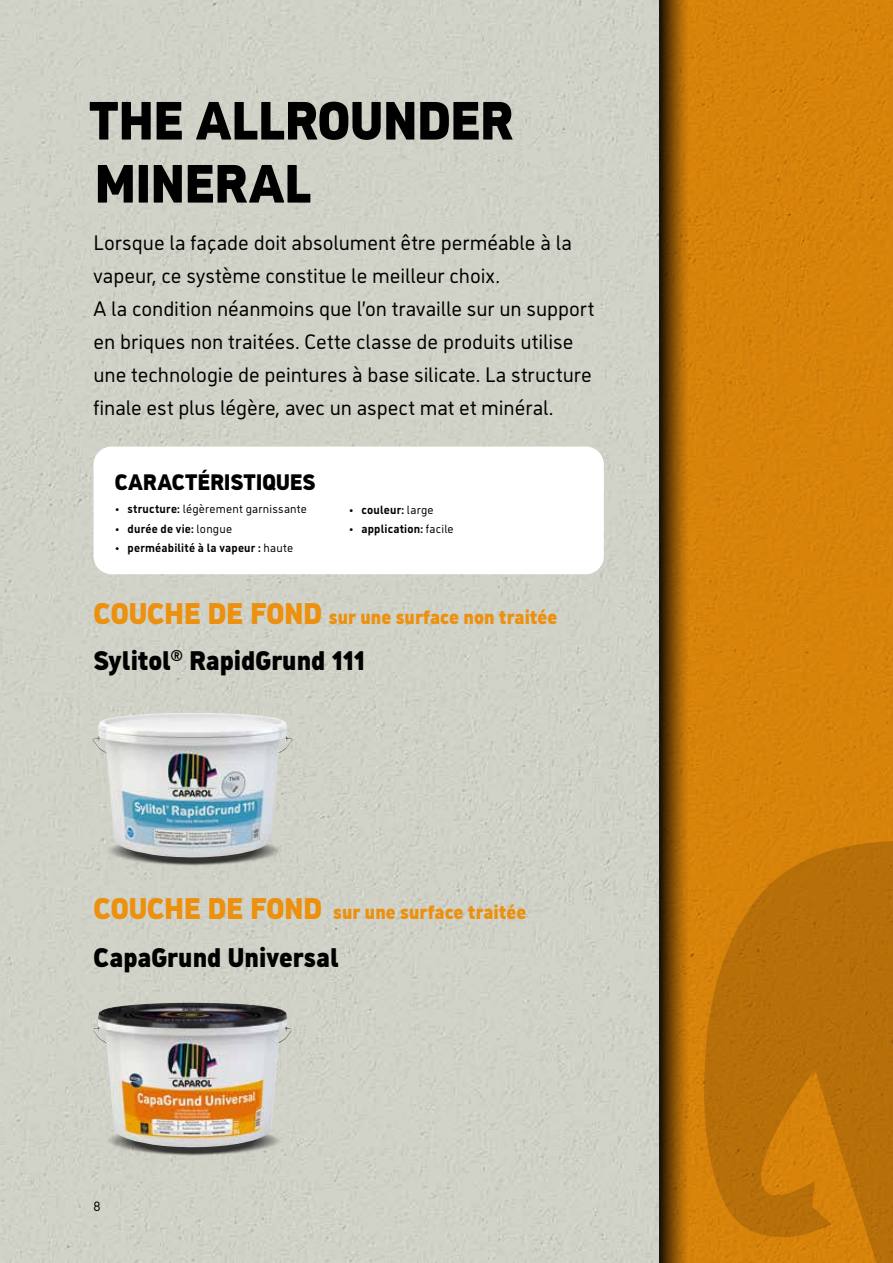
<style>
.page{position:relative;width:893px;height:1263px;background:#fff}
.page>*{position:absolute;margin:0;border:0;box-sizing:border-box;transform-origin:0 0}
.t1{font:900 54px/63px "CAP Elephant";letter-spacing:-.02em;color:#000}
.t2{font:900 27px "CAP Elephant";color:#000}
.t3{font:900 22.5px "CAP Elephant";letter-spacing:-.01em;color:#000}
.t4{font:21px/33px "CAP Elephant";color:#000}
.t5{font:900 19.5px "CAP Elephant";color:#ec900d}
.t6{font:13.5px "CAP Elephant";color:#000}
.t7{font:700 12px "CAP Elephant";letter-spacing:.015em;color:#000}
.t8{font:12px "CAP Elephant";letter-spacing:.015em;color:#000}
.s1{font-weight:700}
.s2{font-weight:400}
.s3{font-size:30px}
</style>
<div class="page">
<div style="left:659px;top:0;width:234px;height:1263px;background:#d7830b"></div>
<div style="left:0;top:0;width:659px;height:1263px;background:#d0d1c7"></div>
<svg style="left:659px;top:0;width:31px;height:1263px"></svg>
<svg style="left:704px;top:841px;width:189px;height:422px;fill:#b77009"></svg>
<img style="left:119px;top:857px;width:150px;height:15px">
<img style="left:119px;top:1147px;width:166px;height:14px">
<img style="left:92px;top:713px;width:201px;height:144px">
<img style="left:94px;top:1003px;width:197px;height:144px">
<div style="left:94px;top:447px;width:510px;height:127px;background:#fff;border-radius:18px"></div>
<hr style="left:892px;top:833px;width:1px;height:30px;background:#000">
<h1 class="t1" style="left:88px;top:89px;width:427px">THE ALLROUNDER<br>MINERAL</h1>
<p class="t4" style="left:94px;top:226px;width:502px">Lorsque la façade doit absolument être perméable à la vapeur, ce système constitue le meilleur choix.<br>A la condition néanmoins que l’on travaille sur un support en briques non traitées. Cette classe de produits utilise une technologie de peintures à base silicate. La structure finale est plus légère, avec un aspect mat et minéral.</p>
<p class="t3" style="left:115px;top:469px;width:202px">CARACTÉRISTIQUES</p>
<p class="t8" style="left:115px;top:502px;width:194px"><span class="s1">• structure:</span> légèrement garnissante</p>
<p class="t7" style="left:115px;top:521px;width:119px">• durée de vie: <span class="s2">longue</span></p>
<p class="t7" style="left:115px;top:541px;width:180px">• perméabilité à la vapeur : <span class="s2">haute</span></p>
<p class="t7" style="left:349px;top:503px;width:87px">• couleur: <span class="s2">large</span></p>
<p class="t7" style="left:349px;top:522px;width:107px">• application: <span class="s2">facile</span></p>
<p class="t5" style="left:94px;top:606px;width:465px"><span class="s3">COUCHE DE FOND</span> sur une surface non traitée</p>
<p class="t2" style="left:94px;top:645px;width:273px">Sylitol<sup>®</sup> RapidGrund 111</p>
<p class="t5" style="left:94px;top:901px;width:434px"><span class="s3">COUCHE DE FOND</span> sur une surface traitée</p>
<p class="t2" style="left:94px;top:942px;width:247px">CapaGrund Universal</p>
<p class="t6" style="left:94px;top:1198px;width:9px">8</p>
</div>
